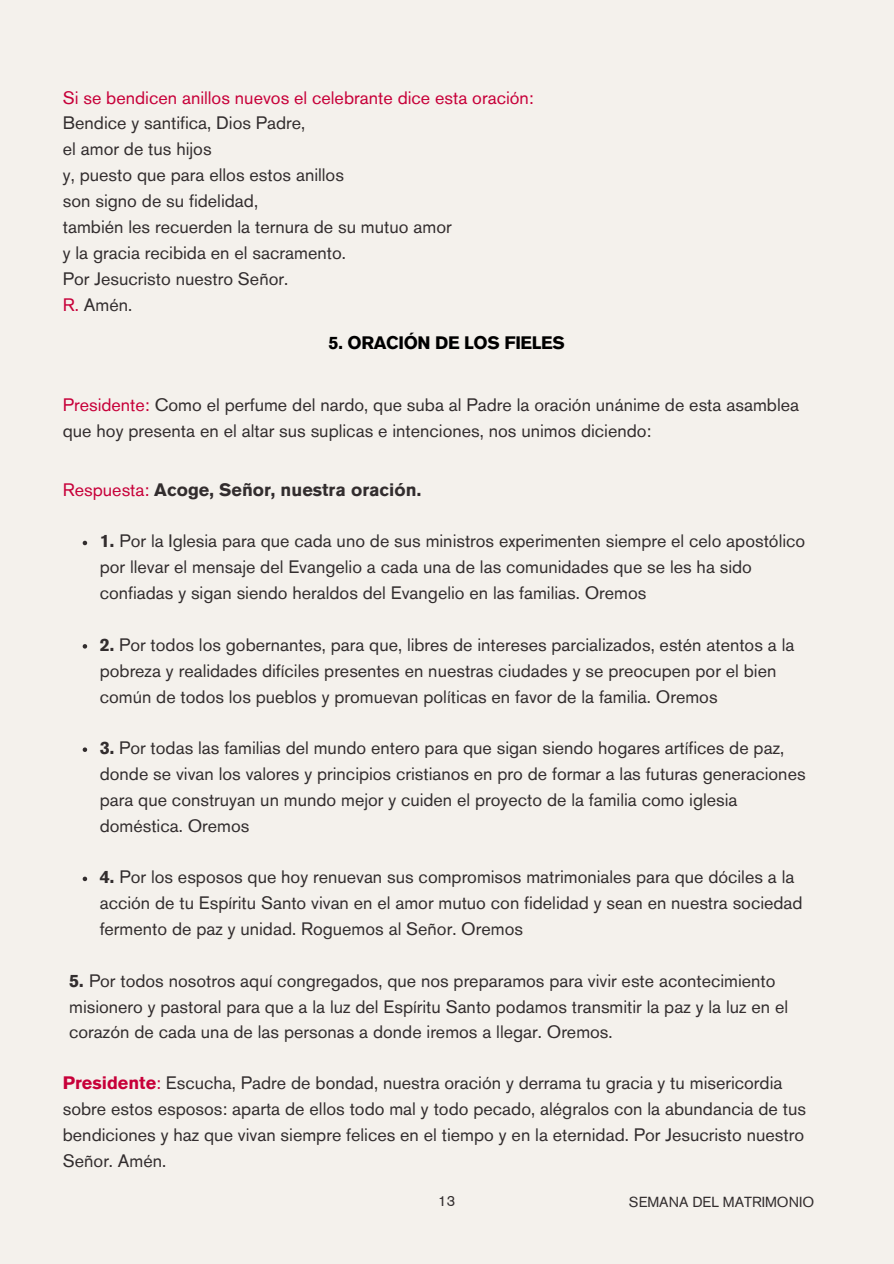
<style>
.page{position:relative;width:894px;height:1264px;background:#fff}
.page>*{position:absolute;margin:0;border:0;box-sizing:border-box;transform-origin:0 0}
.t1{font:18px/25.8px "Akzidenz Grotesk Pro";color:#322d2e}
.t2{font:700 18px "Akzidenz Grotesk Pro";color:#322d2e}
.t3{font:700 18px "Akzidenz Grotesk Pro";letter-spacing:-.02em;color:#000}
.t4{font:14.55px "Akzidenz Grotesk Pro";color:#322d2e}
.s1{color:#c70039}
.s2{font-weight:400;color:#c70039}
.s3{font-weight:700}
.s4{font-weight:700;color:#c70039}
</style>
<div class="page">
<div style="left:0;top:0;width:893px;height:1263px;background:#f4f1ec"></div>
<svg style="left:83px;top:540px;width:4px;height:5px"></svg>
<svg style="left:83px;top:644px;width:4px;height:4px"></svg>
<svg style="left:83px;top:747px;width:4px;height:5px"></svg>
<svg style="left:83px;top:876px;width:4px;height:5px"></svg>
<h2 class="t1" style="left:63px;top:86px;width:472px"><span class="s1">Si se bendicen anillos nuevos el celebrante dice esta oración:<br></span>Bendice y santifica, Dios Padre,<br>el amor de tus hijos<br>y, puesto que para ellos estos anillos<br>son signo de su fidelidad,<br>también les recuerden la ternura de su mutuo amor<br>y la gracia recibida en el sacramento.<br>Por Jesucristo nuestro Señor.<br><span class="s1">R.</span> Amén.</h2>
<h2 class="t3" style="left:328px;top:335px;width:238px">5. ORACIÓN DE LOS FIELES</h2>
<h1 class="t1" style="left:63px;top:393px;width:737px"><span class="s1">Presidente:</span> Como el perfume del nardo, que suba al Padre la oración unánime de esta asamblea que hoy presenta en el altar sus suplicas e intenciones, nos unimos diciendo:</h1>
<p class="t2" style="left:63px;top:482px;width:360px"><span class="s2">Respuesta:</span> Acoge, Señor, nuestra oración.</p>
<p class="t1" style="left:100px;top:530px;width:706px"><span class="s3">1.</span> Por la Iglesia para que cada uno de sus ministros experimenten siempre el celo apostólico por llevar el mensaje del Evangelio a cada una de las comunidades que se les ha sido confiadas y sigan siendo heraldos del Evangelio en las familias. Oremos</p>
<p class="t1" style="left:100px;top:633px;width:696px"><span class="s3">2.</span> Por todos los gobernantes, para que, libres de intereses parcializados, estén atentos a la pobreza y realidades difíciles presentes en nuestras ciudades y se preocupen por el bien común de todos los pueblos y promuevan políticas en favor de la familia. Oremos</p>
<p class="t1" style="left:100px;top:736px;width:707px"><span class="s3">3.</span> Por todas las familias del mundo entero para que sigan siendo hogares artífices de paz, donde se vivan los valores y principios cristianos en pro de formar a las futuras generaciones para que construyan un mundo mejor y cuiden el proyecto de la familia como iglesia doméstica. Oremos</p>
<h2 class="t1" style="left:100px;top:866px;width:704px"><span class="s3">4.</span> Por los esposos que hoy renuevan sus compromisos matrimoniales para que dóciles a la acción de tu Espíritu Santo vivan en el amor mutuo con fidelidad y sean en nuestra sociedad fermento de paz y unidad. Roguemos al Señor. Oremos</h2>
<h2 class="t1" style="left:69px;top:969px;width:720px"><span class="s3">5.</span> Por todos nosotros aquí congregados, que nos preparamos para vivir este acontecimiento misionero y pastoral para que a la luz del Espíritu Santo podamos transmitir la paz y la luz en el corazón de cada una de las personas a donde iremos a llegar. Oremos.</h2>
<h2 class="t1" style="left:63px;top:1071px;width:744px"><span class="s4">Presidente</span><span class="s1">:</span> Escucha, Padre de bondad, nuestra oración y derrama tu gracia y tu misericordia sobre estos esposos: aparta de ellos todo mal y todo pecado, alégralos con la abundancia de tus bendiciones y haz que vivan siempre felices en el tiempo y en la eternidad. Por Jesucristo nuestro Señor. Amén.</h2>
<p class="t4" style="left:438px;top:1195px;width:18px">13</p>
<p class="t4" style="left:628px;top:1196px;width:187px">SEMANA DEL MATRIMONIO</p>
</div>
